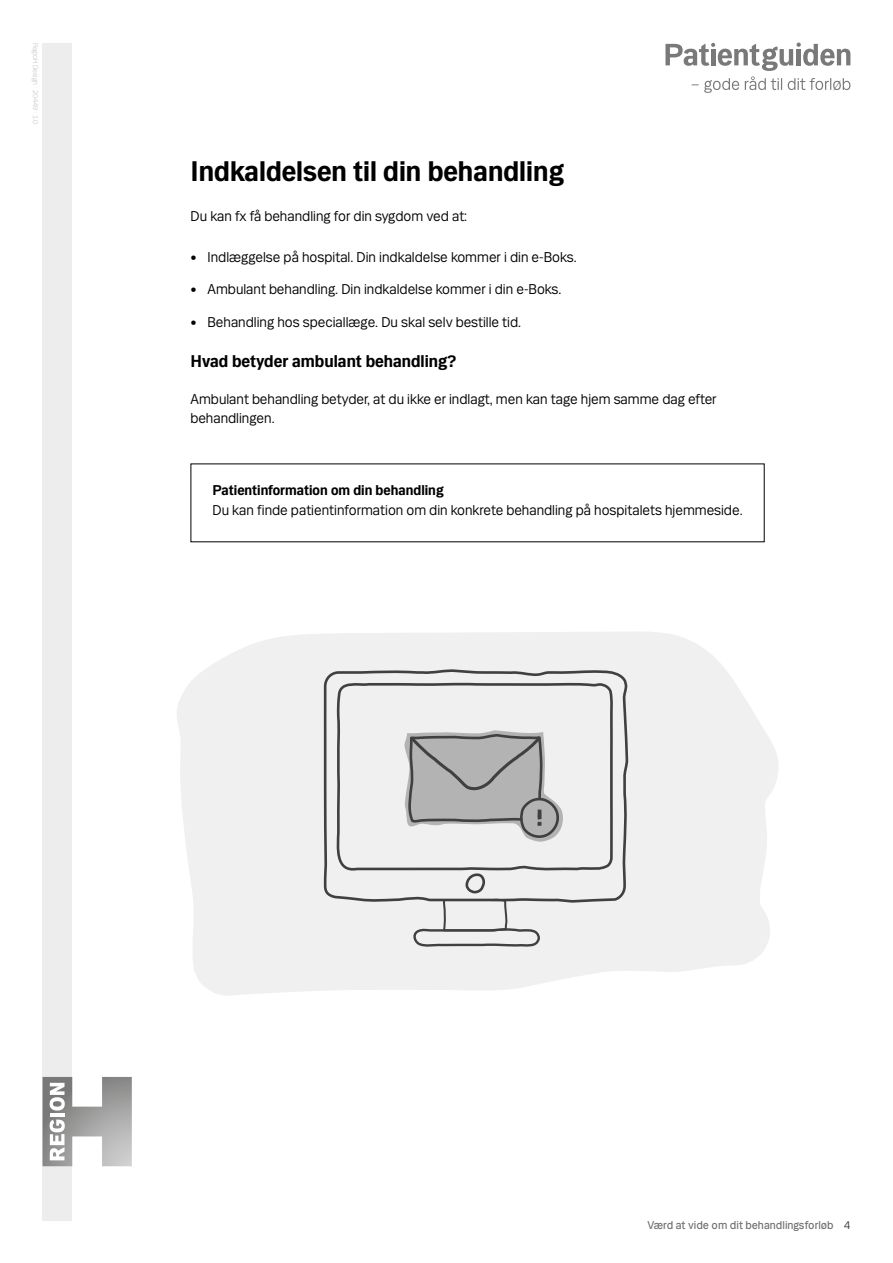
<style>
.page{position:relative;width:893px;height:1263px;background:#fff}
.page>*{position:absolute;margin:0;border:0;box-sizing:border-box;transform-origin:0 0}
.Overskrift_2{font:700 30px "Mari";color:#000}
.Overskrift_3{font:700 18px "Mari";color:#000}
.Bullets{font:15px "Mari";color:#000}
.brød{font:15px/19.5px "Mari";color:#000}
.brød_til_boks{font:15px "Mari";color:#000}
.overskrift_til_boks{font:700 15px "Mari";color:#000}
.t1{font:12px "Mari";color:#706f6f}
.t2{font:300 7.5px "Mari";color:#c1c0c0}
.s1{color:#3c3c3b}
</style>
<div class="page">
<div style="left:43px;top:43px;width:29px;height:1177px;background:#ededed"></div>
<svg style="left:43px;top:1077px;width:89px;height:89px"></svg>
<svg style="left:665px;top:43px;width:185px;height:50px"></svg>
<svg style="left:177px;top:632px;width:601px;height:364px;fill:#f0f0f0"></svg>
<svg style="left:322px;top:669px;width:307px;height:327px"></svg>
<svg style="left:403px;top:730px;width:162px;height:266px"></svg>
<p class="t2" style="left:40px;top:43px;width:83px;rotate:90deg">RegioH Design . 20449 . 1.0</p>
<h2 class="Overskrift_2" style="left:191px;top:153px;width:375px">Indkaldelsen til din behandling</h2>
<p class="brød" style="left:191px;top:206px;width:278px">Du kan fx få behandling for din sygdom ved at:</p>
<p class="Bullets" style="left:191px;top:248px;width:388px">• Indlæggelse på hospital. Din indkaldelse kommer i din e-Boks.</p>
<p class="Bullets" style="left:191px;top:280px;width:372px">• Ambulant behandling. Din indkaldelse kommer i din e-Boks.</p>
<p class="Bullets" style="left:191px;top:313px;width:332px">• Behandling hos speciallæge. Du skal selv bestille tid.</p>
<h3 class="Overskrift_3" style="left:191px;top:351px;width:267px">Hvad betyder ambulant behandling?</h3>
<p class="brød" style="left:191px;top:389px;width:527px">Ambulant behandling betyder, at du ikke er indlagt, men kan tage hjem samme dag efter behandlingen.</p>
<h4 class="overskrift_til_boks" style="left:213px;top:482px;width:233px">Patientinformation om din behandling</h4>
<p class="brød_til_boks" style="left:213px;top:501px;width:532px">Du kan finde patientinformation om din konkrete behandling på hospitalets hjemmeside.</p>
<p class="t1" style="left:647px;top:1218px;width:205px">Værd at vide om dit behandlingsforløb <span class="s1">4</span></p>
</div>
